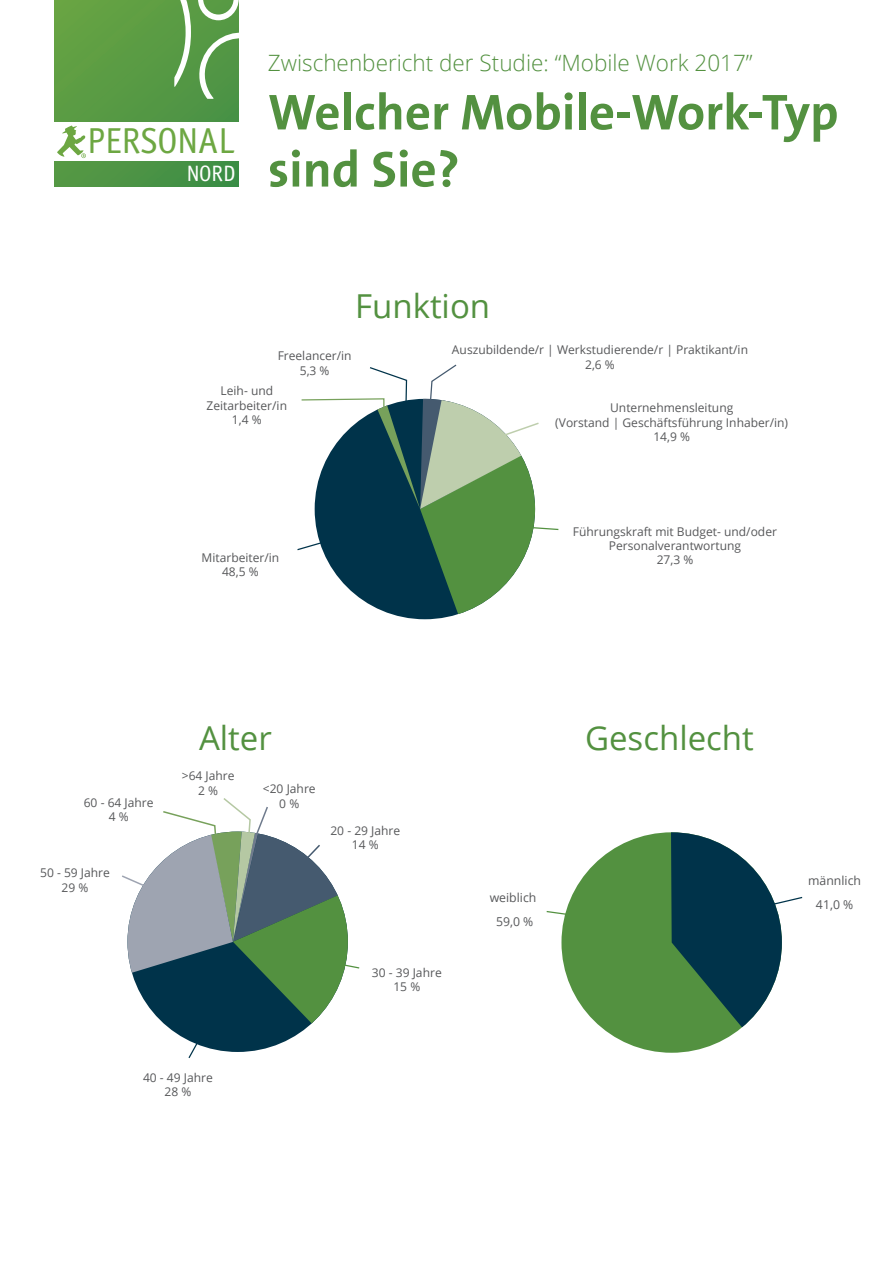
<style>
.page{position:relative;width:893px;height:1263px;background:#fff}
.page>*{position:absolute;margin:0;border:0;box-sizing:border-box;transform-origin:0 0}
.t1{font:51px/57.2px "The Sans LP7 Bld";color:#539140}
.t2{font:36.15px "Officina Sans";color:#6da742}
.t3{font:33px "Open Sans";color:#539140}
.t4{font:300 22.5px "Open Sans";color:#539140}
.t5{font:22.35px "Officina Sans";color:#fff}
.t6{font:12.3px/23.5px "Open Sans";color:#57585a;text-align:center}
.t7{font:12px/14.4px "Open Sans";color:#57585a;text-align:center}
</style>
<div class="page">
<svg style="left:54px;top:0;width:185px;height:187px;background:#589a45"></svg>
<div style="left:54px;top:122px;width:185px;height:38px;background:#fff"></div>
<svg style="left:57px;top:126px;width:29px;height:32px"></svg>
<svg style="left:198px;top:31px;width:40px;height:68px;background:#6ea763"></svg>
<svg style="left:198px;top:0;width:40px;height:20px"></svg>
<svg style="left:158px;top:0;width:33px;height:87px;background:#73aa62"></svg>
<div style="left:561px;top:832px;width:221px;height:221px;background:#539140;border-radius:50%"></div>
<svg style="left:669px;top:832px;width:134px;height:221px"></svg>
<svg style="left:546px;top:910px;width:21px;height:8px"></svg>
<svg style="left:297px;top:364px;width:262px;height:255px"></svg>
<svg style="left:122px;top:798px;width:238px;height:260px"></svg>
<h2 class="t2" style="left:87px;top:120px;width:149px">PERSONAL</h2>
<h3 class="t5" style="left:187px;top:160px;width:50px">NORD</h3>
<h3 class="t4" style="left:268px;top:48px;width:486px">Zwischenbericht der Studie: “Mobile Work 2017”</h3>
<h1 class="t1" style="left:268px;top:84px;width:572px">Welcher Mobile-Work-Typ sind Sie?</h1>
<h3 class="t3" style="left:355px;top:283px;width:137px">Funktion</h3>
<p class="t7" style="left:278px;top:348px;width:75px">Freelancer/in<br>5,3 %</p>
<p class="t7" style="left:452px;top:342px;width:298px">Auszubildende/r | Werkstudierende/r | Praktikant/in<br>2,6 %</p>
<p class="t7" style="left:207px;top:384px;width:82px">Leih- und<br>Zeitarbeiter/in<br>1,4 %</p>
<p class="t7" style="left:202px;top:550px;width:79px">Mitarbeiter/in<br>48,5 %</p>
<p class="t7" style="left:555px;top:400px;width:234px">Unternehmensleitung<br>(Vorstand | Geschäftsführung Inhaber/in)<br>14,9 %</p>
<p class="t7" style="left:573px;top:524px;width:206px">Führungskraft mit Budget- und/oder<br>Personalverantwortung<br>27,3 %</p>
<p class="t7" style="left:84px;top:795px;width:71px">60 - 64 Jahre<br>4 %</p>
<p class="t7" style="left:40px;top:865px;width:71px">50 - 59 Jahre<br>29 %</p>
<h3 class="t3" style="left:199px;top:716px;width:74px">Alter</h3>
<p class="t7" style="left:182px;top:768px;width:54px">&gt;64 Jahre<br>2 %</p>
<p class="t7" style="left:263px;top:781px;width:54px">&lt;20 Jahre<br>0 %</p>
<p class="t7" style="left:330px;top:823px;width:71px">20 - 29 Jahre<br>14 %</p>
<p class="t7" style="left:372px;top:965px;width:71px">30 - 39 Jahre<br>15 %</p>
<p class="t7" style="left:143px;top:1070px;width:71px">40 - 49 Jahre<br>28 %</p>
<p class="t6" style="left:490px;top:885px;width:48px">weiblich<br>59,0 %</p>
<h3 class="t3" style="left:585px;top:716px;width:170px">Geschlecht</h3>
<p class="t6" style="left:808px;top:869px;width:54px;line-height:24px">männlich<br>41,0 %</p>
</div>
